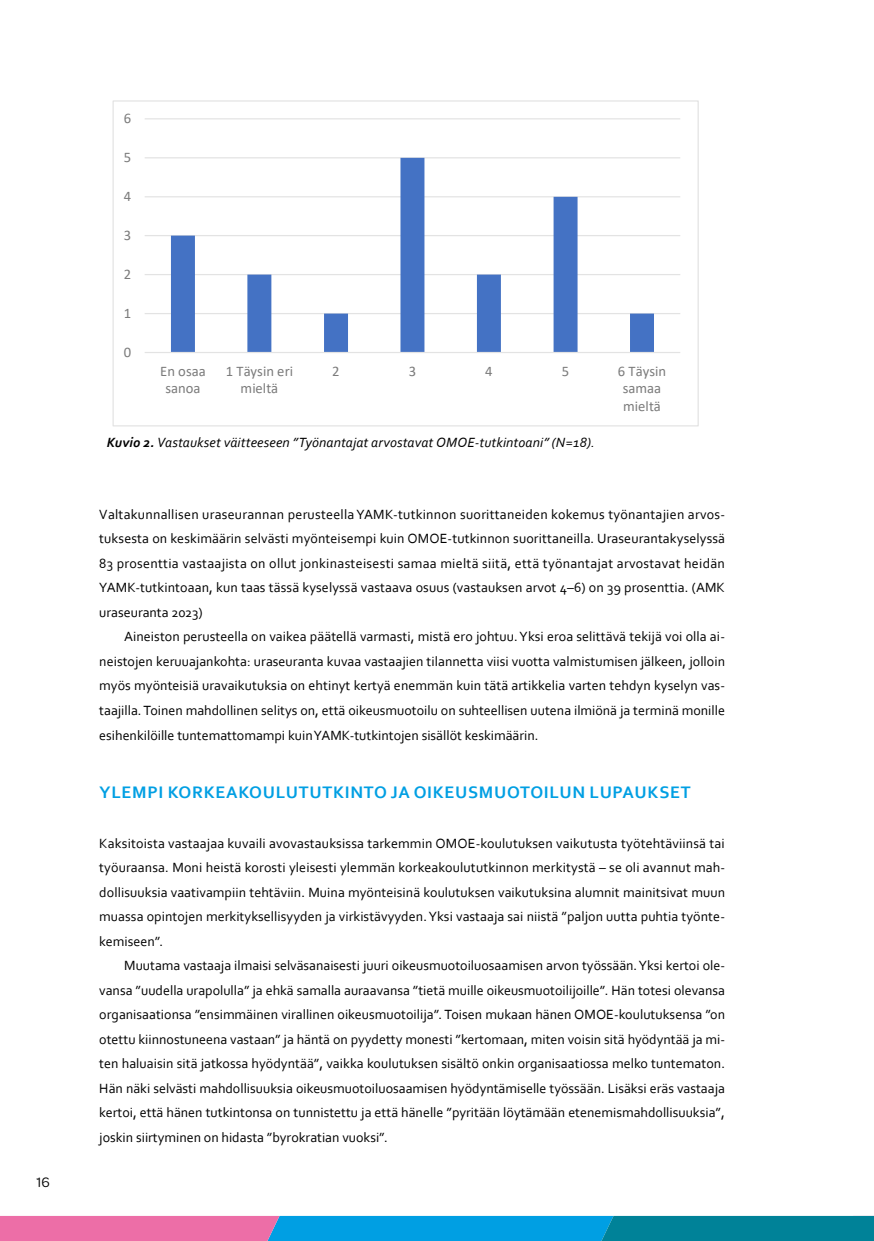
<style>
.page{position:relative;width:874px;height:1241px;background:#fff}
.page>*{position:absolute;margin:0;border:0;box-sizing:border-box;transform-origin:0 0}
.alaotsikko{font:700 17.5px "Corbel";letter-spacing:.04em;color:#009fe3}
.t1{font:14.53px/17.8px "Calibri";color:#7b7b7b;text-align:center}
.t2{font:14.53px "Omnes";color:#000}
.leipis{font:14px/24.5px "Corbel";color:#000;text-align:justify}
.leipis_ilman_sisennystä{font:14px/24.5px "Corbel";letter-spacing:.005em;color:#000;text-align:justify}
.kuvateksti2{font:italic 14px "Corbel";letter-spacing:.01em;color:#000}
.s1{font-weight:700}
</style>
<div class="page">
<svg style="left:0;top:1215px;width:873px;height:25px;background:#508bbc"></svg>
<hr style="left:145px;top:313px;width:535px;height:1px;background:#e3e3e3">
<hr style="left:145px;top:274px;width:535px;height:1px;background:#e3e3e3">
<hr style="left:145px;top:235px;width:535px;height:1px;background:#e3e3e3">
<hr style="left:145px;top:196px;width:535px;height:1px;background:#e3e3e3">
<hr style="left:145px;top:157px;width:535px;height:1px;background:#e3e3e3">
<hr style="left:145px;top:118px;width:535px;height:1px;background:#e3e3e3">
<svg style="left:171px;top:158px;width:482px;height:194px"></svg>
<hr style="left:145px;top:352px;width:535px;height:1px;background:#e3e3e3">
<p class="t2" style="left:36px;top:1171px;width:15px">16</p>
<p class="t1" style="left:124px;top:109px;width:9px">6</p>
<p class="t1" style="left:124px;top:148px;width:9px">5</p>
<p class="t1" style="left:124px;top:187px;width:9px">4</p>
<p class="t1" style="left:124px;top:225px;width:9px">3</p>
<p class="t1" style="left:124px;top:264px;width:9px">2</p>
<p class="t1" style="left:124px;top:303px;width:9px">1</p>
<p class="t1" style="left:124px;top:342px;width:9px">0</p>
<p class="t1" style="left:160px;top:361px;width:47px">En osaa sanoa</p>
<p class="t1" style="left:226px;top:361px;width:69px">1 Täysin eri mieltä</p>
<p class="t1" style="left:332px;top:361px;width:9px">2</p>
<p class="t1" style="left:408px;top:361px;width:9px">3</p>
<p class="t1" style="left:485px;top:361px;width:9px">4</p>
<p class="t1" style="left:561px;top:361px;width:9px">5</p>
<p class="t1" style="left:617px;top:361px;width:50px">6 Täysin samaa mieltä</p>
<p class="kuvateksti2" style="left:107px;top:433px;width:489px"><span class="s1">Kuvio 2.</span> Vastaukset väitteeseen ”Työnantajat arvostavat OMOE-tutkintoani” (N=18).</p>
<p class="leipis_ilman_sisennystä" style="left:99px;top:501px;width:627px">Valtakunnallisen uraseurannan perusteella YAMK-tutkinnon suorittaneiden kokemus työnantajien arvos&shy;tuksesta on keskimäärin selvästi myönteisempi kuin OMOE-tutkinnon suorittaneilla. Uraseurantakyselyssä 83 prosenttia vastaajista on ollut jonkinasteisesti samaa mieltä siitä, että työnantajat arvostavat heidän YAMK-tutkintoaan, kun taas tässä kyselyssä vastaava osuus (vastauksen arvot 4–6) on 39 prosenttia. (AMK uraseuranta 2023)</p>
<p class="leipis" style="left:99px;top:624px;width:627px;text-indent:25px">Aineiston perusteella on vaikea päätellä varmasti, mistä ero johtuu. Yksi eroa selittävä tekijä voi olla ai&shy;neistojen keruuajankohta: uraseuranta kuvaa vastaajien tilannetta viisi vuotta valmistumisen jälkeen, jolloin myös myönteisiä uravaikutuksia on ehtinyt kertyä enemmän kuin tätä artikkelia varten tehdyn kyselyn vas&shy;taajilla. Toinen mahdollinen selitys on, että oikeusmuotoilu on suhteellisen uutena ilmiönä ja terminä monille esihenkilöille tuntemattomampi kuin YAMK-tutkintojen sisällöt keskimäärin.</p>
<h2 class="alaotsikko" style="left:100px;top:781px;width:592px">YLEMPI KORKEAKOULUTUTKINTO JA OIKEUSMUOTOILUN LUPAUKSET</h2>
<p class="leipis_ilman_sisennystä" style="left:99px;top:830px;width:627px">Kaksitoista vastaajaa kuvaili avovastauksissa tarkemmin OMOE-koulutuksen vaikutusta työtehtäviinsä tai työuraansa. Moni heistä korosti yleisesti ylemmän korkeakoulututkinnon merkitystä – se oli avannut mah&shy;dollisuuksia vaativampiin tehtäviin. Muina myönteisinä koulutuksen vaikutuksina alumnit mainitsivat muun muassa opintojen merkityksellisyyden ja virkistävyyden. Yksi vastaaja sai niistä ”paljon uutta puhtia työnte&shy;kemiseen”.</p>
<p class="leipis" style="left:99px;top:952px;width:627px;text-indent:25px">Muutama vastaaja ilmaisi selväsanaisesti juuri oikeusmuotoiluosaamisen arvon työssään. Yksi kertoi ole&shy;vansa ”uudella urapolulla” ja ehkä samalla auraavansa ”tietä muille oikeusmuotoilijoille”. Hän totesi olevansa organisaationsa ”ensimmäinen virallinen oikeusmuotoilija”. Toisen mukaan hänen OMOE-koulutuksensa ”on otettu kiinnostuneena vastaan” ja häntä on pyydetty monesti ”kertomaan, miten voisin sitä hyödyntää ja mi&shy;ten haluaisin sitä jatkossa hyödyntää”, vaikka koulutuksen sisältö onkin organisaatiossa melko tuntematon.<br>Hän näki selvästi mahdollisuuksia oikeusmuotoiluosaamisen hyödyntämiselle työssään. Lisäksi eräs vastaaja kertoi, että hänen tutkintonsa on tunnistettu ja että hänelle ”pyritään löytämään etenemismahdollisuuksia”, joskin siirtyminen on hidasta ”byrokratian vuoksi”.</p>
</div>
